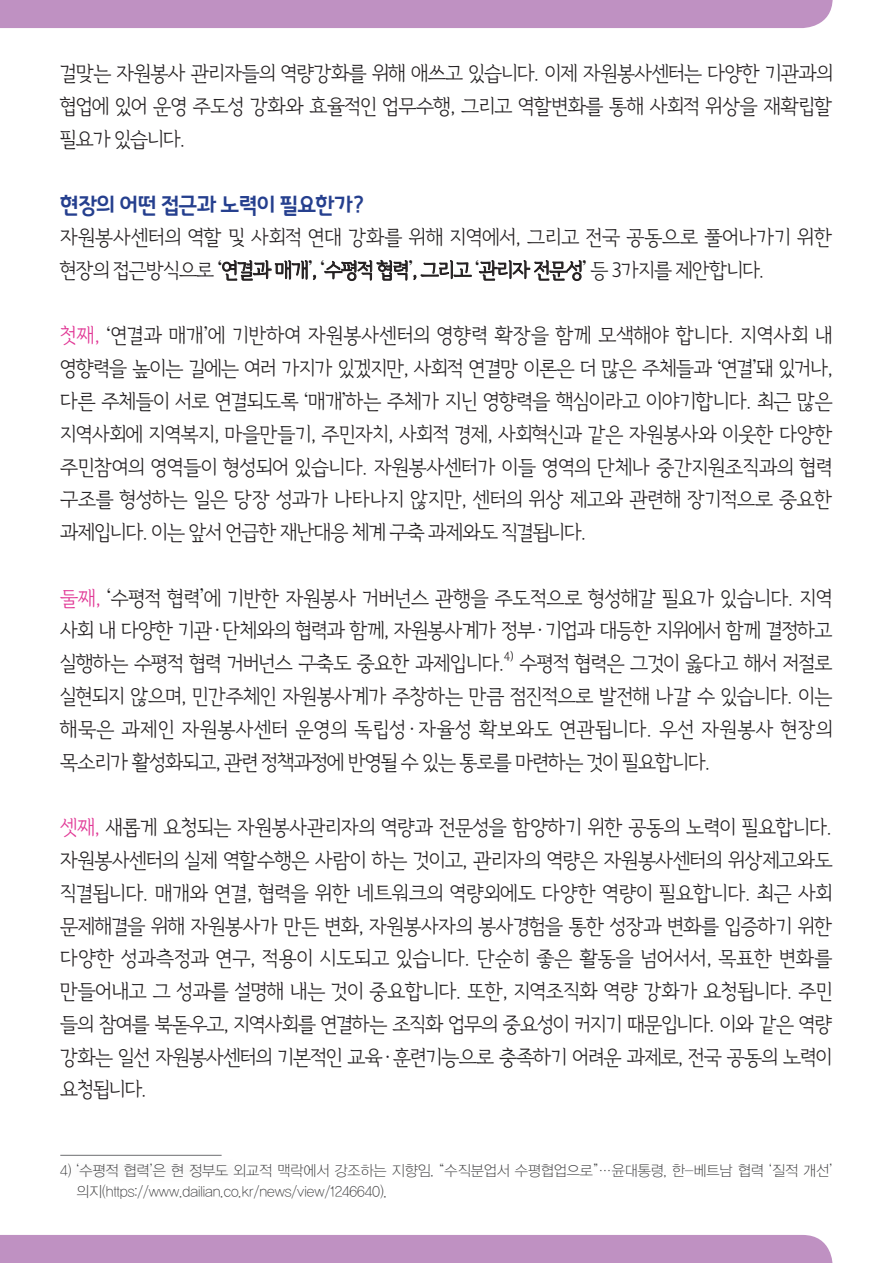
<style>
.page{position:relative;width:893px;height:1263px;background:#fff}
.page>*{position:absolute;margin:0;border:0;box-sizing:border-box;transform-origin:0 0}
.t1{font:22.95px "KV Hi OTF Bold";letter-spacing:-.03em;color:#253f8e;scale:.96 1}
.t2{font:20.85px/32.7px "KV Hi Mjo OTF Regular";letter-spacing:-.04em;color:#231f20;text-align:justify;scale:.95 1}
.t3{font:20.85px/32.8px "KV Hi Mjo OTF Regular";letter-spacing:-.005em;color:#231f20;scale:.95 1}
.t4{font:14.85px/21.3px "YDVYGO Std 11";letter-spacing:-.01em;color:#3e3e3f;scale:.96 1}
.t5{font:12.15px "KV Hi Mjo OTF Regular";color:#231f20;scale:.95 1}
.s1{font-family:"YDVY Mj O Std 14"}
.s2{color:#e13996}
.s3{font-family:"YDVY Mj O Std 12"}
</style>
<div class="page">
<div style="left:0;top:0;width:833px;height:28px;background:#bf91c2"></div>
<div style="left:0;top:1235px;width:833px;height:28px;background:#bf91c2"></div>
<svg style="left:222px;top:260px;width:94px;height:21px"></svg>
<svg style="left:324px;top:260px;width:148px;height:21px"></svg>
<svg style="left:479px;top:260px;width:103px;height:21px"></svg>
<hr style="left:60px;top:1155px;width:162px;height:1px;background:#6c6d70">
<p class="t2" style="left:60px;top:57px;width:815px">걸맞는 자원봉사 관리자들의 역량강화를 위해 애쓰고 있습니다. 이제 자원봉사센터는 다양한 기관과의 협업에 있어 운영 주도성 강화와 효율적인 업무수행, 그리고 역할변화를 통해 사회적 위상을 재확립할 필요가 있습니다.</p>
<p class="t1" style="left:60px;top:194px;width:319px">현장의 어떤 접근과 노력이 필요한가?</p>
<p class="t3" style="left:60px;top:221px;width:814px">자원봉사센터의 역할 및 사회적 연대 강화를 위해 지역에서, 그리고 전국 공동으로 풀어나가기 위한 현장의 접근방식으로 <span class="s1">‘</span>연결과 매개<span class="s1">’</span>, <span class="s1">‘</span>수평적 협력<span class="s1">’</span>, 그리고 <span class="s1">‘</span>관리자 전문성<span class="s1">’</span> 등 3가지를 제안합니다.</p>
<p class="t2" style="left:60px;top:320px;width:815px"><span class="s2">첫째,</span> <span class="s3">‘</span>연결과 매개<span class="s3">’</span>에 기반하여 자원봉사센터의 영향력 확장을 함께 모색해야 합니다. 지역사회 내 영향력을 높이는 길에는 여러 가지가 있겠지만, 사회적 연결망 이론은 더 많은 주체들과 <span class="s3">‘</span>연결<span class="s3">’</span>돼 있거나, 다른 주체들이 서로 연결되도록 <span class="s3">‘</span>매개<span class="s3">’</span>하는 주체가 지닌 영향력을 핵심이라고 이야기합니다. 최근 많은 지역사회에 지역복지, 마을만들기, 주민자치, 사회적 경제, 사회혁신과 같은 자원봉사와 이웃한 다양한 주민참여의 영역들이 형성되어 있습니다. 자원봉사센터가 이들 영역의 단체나 중간지원조직과의 협력 구조를 형성하는 일은 당장 성과가 나타나지 않지만, 센터의 위상 제고와 관련해 장기적으로 중요한 과제입니다. 이는 앞서 언급한 재난대응 체계 구축 과제와도 직결됩니다.</p>
<p class="t2" style="left:60px;top:582px;width:814px"><span class="s2">둘째,</span> <span class="s3">‘</span>수평적 협력<span class="s3">’</span>에 기반한 자원봉사 거버넌스 관행을 주도적으로 형성해갈 필요가 있습니다. 지역 사회 내 다양한 기관·단체와의 협력과 함께, 자원봉사계가 정부·기업과 대등한 지위에서 함께 결정하고 실행하는 수평적 협력 거버넌스 구축도 중요한 과제입니다.</p>
<p class="t5" style="left:504px;top:650px;width:12px">4)</p>
<p class="t2" style="left:60px;top:647px;width:815px;text-indent:459px">수평적 협력은 그것이 옳다고 해서 저절로 실현되지 않으며, 민간주체인 자원봉사계가 주창하는 만큼 점진적으로 발전해 나갈 수 있습니다. 이는 해묵은 과제인 자원봉사센터 운영의 독립성·자율성 확보와도 연관됩니다. 우선 자원봉사 현장의 목소리가 활성화되고, 관련 정책과정에 반영될 수 있는 통로를 마련하는 것이 필요합니다.</p>
<p class="t2" style="left:60px;top:811px;width:815px"><span class="s2">셋째,</span> 새롭게 요청되는 자원봉사관리자의 역량과 전문성을 함양하기 위한 공동의 노력이 필요합니다. 자원봉사센터의 실제 역할수행은 사람이 하는 것이고, 관리자의 역량은 자원봉사센터의 위상제고와도 직결됩니다. 매개와 연결, 협력을 위한 네트워크의 역량외에도 다양한 역량이 필요합니다. 최근 사회 문제해결을 위해 자원봉사가 만든 변화, 자원봉사자의 봉사경험을 통한 성장과 변화를 입증하기 위한 다양한 성과측정과 연구, 적용이 시도되고 있습니다. 단순히 좋은 활동을 넘어서서, 목표한 변화를 만들어내고 그 성과를 설명해 내는 것이 중요합니다. 또한, 지역조직화 역량 강화가 요청됩니다. 주민 들의 참여를 북돋우고, 지역사회를 연결하는 조직화 업무의 중요성이 커지기 때문입니다. 이와 같은 역량 강화는 일선 자원봉사센터의 기본적인 교육·훈련기능으로 충족하기 어려운 과제로, 전국 공동의 노력이 요청됩니다.</p>
<p class="t4" style="left:76px;top:1160px;width:789px;text-indent:-16px">4) ‘수평적 협력’은 현 정부도 외교적 맥락에서 강조하는 지향임. “수직분업서 수평협업으로”…윤대통령, 한-베트남 협력 ‘질적 개선’ 의지(https://www.dailian.co.kr/news/view/1246640).</p>
</div>
